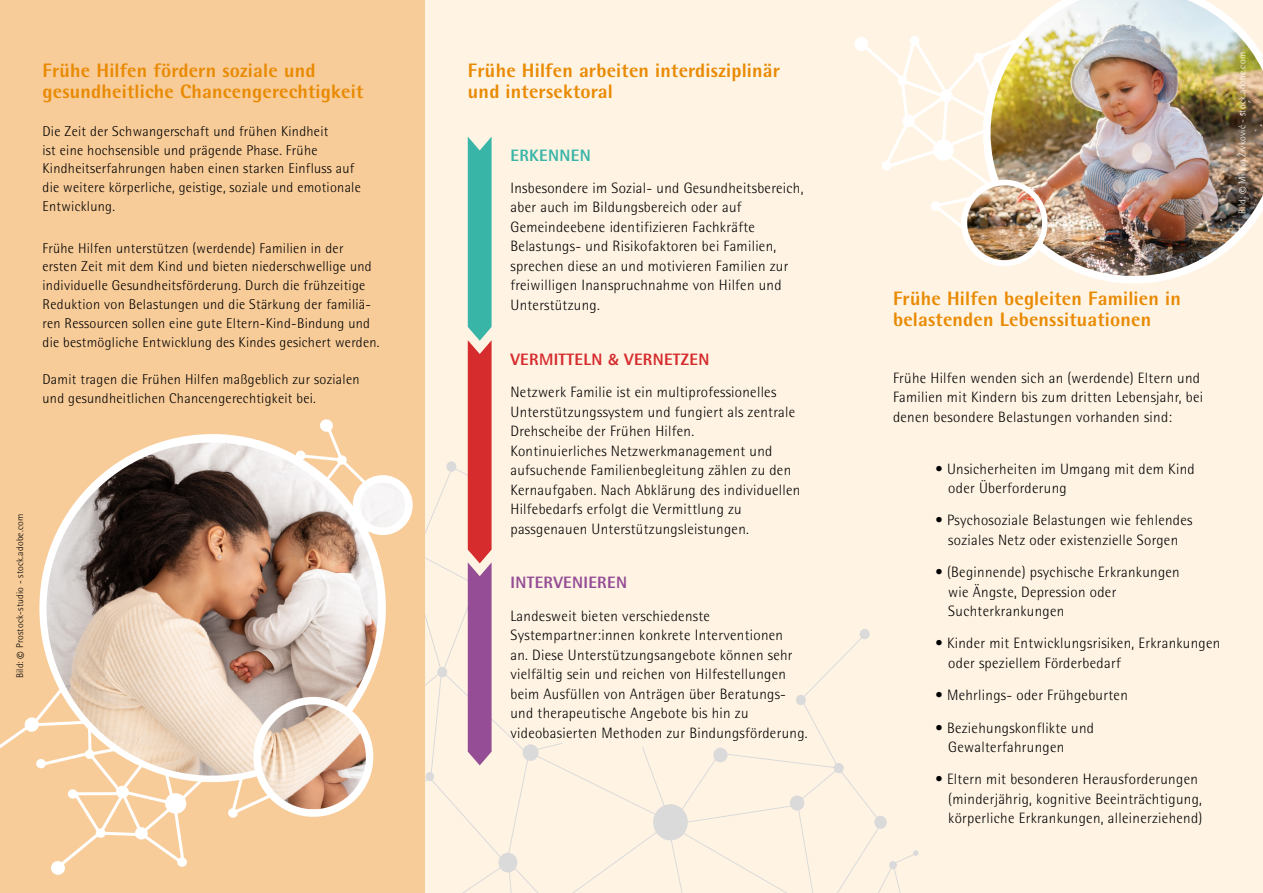
<style>
.page{position:relative;width:1263px;height:893px;background:#fff}
.page>*{position:absolute;margin:0;border:0;box-sizing:border-box;transform-origin:0 0}
.t1{font:800 19.5px/21px "Rotis Semi Sans Pro";letter-spacing:.01em;color:#e98a03}
.t2{font:800 16.5px "Rotis Semi Sans Pro";letter-spacing:.02em;color:#d62c2e}
.t3{font:800 16.5px "Rotis Semi Sans Pro";letter-spacing:.02em;color:#954e95}
.t4{font:800 16.5px "Rotis Semi Sans Pro";letter-spacing:.02em;color:#3ab5a7}
.t5{font:300 15px/19.5px "Rotis Semi Sans Pro";letter-spacing:.02em;color:#000}
.t6{font:300 14.25px/18.8px "Rotis Semi Sans Pro";letter-spacing:.02em;color:#000}
.t7{font:300 9.75px "Rotis Semi Sans Pro";letter-spacing:.02em;color:#000}
.t8{font:300 9.75px "Rotis Semi Sans Pro";letter-spacing:.02em;color:#fff}
.s1{font-size:15px}
.s2{font-family:"Myriad Pro";font-weight:600}
</style>
<div class="page">
<div style="left:425px;top:0;width:838px;height:893px;background:#fff4e4"></div>
<div style="left:0;top:0;width:425px;height:893px;background:#f8cc99"></div>
<svg style="left:320px;top:419px;width:16px;height:23px"></svg>
<svg style="left:227px;top:777px;width:46px;height:41px"></svg>
<svg style="left:0;top:705px;width:217px;height:170px"></svg>
<svg style="left:1088px;top:276px;width:91px;height:8px"></svg>
<img style="left:1021px;top:0;width:242px;height:276px">
<div style="left:961px;top:180px;width:87px;height:86px;border:13px solid #fff;border-radius:50%"></div>
<img style="left:967px;top:185px;width:75px;height:75px;border-radius:37px">
<div style="left:353px;top:475px;width:60px;height:60px;border:15px solid #fff;border-radius:50%"></div>
<img style="left:360px;top:483px;width:45px;height:45px;border-radius:22px">
<img style="left:47px;top:442px;width:331px;height:334px">
<div style="left:253px;top:697px;width:120px;height:120px;border:15px solid #fff;border-radius:50%"></div>
<img style="left:261px;top:704px;width:105px;height:105px;border-radius:51px">
<svg style="left:425px;top:33px;width:603px;height:860px"></svg>
<h1 class="t1" style="left:43px;top:60px;width:322px">Frühe Hilfen fördern soziale und gesundheitliche Chancengerechtigkeit</h1>
<p class="t6" style="left:43px;top:122px;width:320px">Die Zeit der Schwangerschaft und frühen Kindheit<br>ist eine hochsensible und prägende Phase. Frühe Kindheitserfahrungen haben einen starken Einfluss auf die weitere körperliche, geistige, soziale und emotionale Entwicklung.</p>
<p class="t6" style="left:43px;top:239px;width:338px">Frühe Hilfen unterstützen (werdende) Familien in der ersten Zeit mit dem Kind und bieten niederschwellige und individuelle Gesundheitsförderung. Durch die frühzeitige Reduktion von Belastungen und die Stärkung der familiä&shy;ren Ressourcen sollen eine gute Eltern-Kind-Bindung und die bestmögliche Entwicklung des Kindes gesichert werden.</p>
<p class="t6" style="left:43px;top:370px;width:319px">Damit tragen die Frühen Hilfen maßgeblich zur sozialen und gesundheitlichen Chancengerechtigkeit bei.</p>
<p class="t7" style="left:14px;top:678px;width:166px;rotate:-90deg">Bild: <span class="s1">©</span> Prostock-studio - stock.adobe.com</p>
<h1 class="t1" style="left:468px;top:60px;width:314px">Frühe Hilfen arbeiten interdisziplinär und intersektoral</h1>
<p class="t4" style="left:510px;top:145px;width:82px">ERKENNEN</p>
<p class="t5" style="left:510px;top:178px;width:294px">Insbesondere im Sozial- und Gesundheitsbereich, aber auch im Bildungsbereich oder auf Gemeindeebene identifizieren Fachkräfte Belastungs- und Risikofaktoren bei Familien, sprechen diese an und motivieren Familien zur freiwilligen Inanspruchnahme von Hilfen und Unterstützung.</p>
<p class="t2" style="left:510px;top:349px;width:200px">VERMITTELN <span class="s2">&amp;</span> VERNETZEN</p>
<p class="t5" style="left:510px;top:382px;width:291px">Netzwerk Familie ist ein multiprofessionelles Unterstützungssystem und fungiert als zentrale Drehscheibe der Frühen Hilfen.<br>Kontinuierliches Netzwerkmanagement und aufsuchende Familienbegleitung zählen zu den Kernaufgaben. Nach Abklärung des individuellen Hilfebedarfs erfolgt die Vermittlung zu passgenauen Unterstützungsleistungen.</p>
<p class="t3" style="left:510px;top:572px;width:118px">INTERVENIEREN</p>
<p class="t5" style="left:510px;top:606px;width:299px">Landesweit bieten verschiedenste Systempartner:innen konkrete Interventionen<br>an. Diese Unterstützungsangebote können sehr vielfältig sein und reichen von Hilfestellungen beim Ausfüllen von Anträgen über Beratungs&shy;und therapeutische Angebote bis hin zu videobasierten Methoden zur Bindungsförderung.</p>
<p class="t8" style="left:1236px;top:214px;width:163px;rotate:-90deg">Bild: <span class="s1">©</span> Miljan Živković - stock.adobe.com</p>
<h1 class="t1" style="left:893px;top:287px;width:289px">Frühe Hilfen begleiten Familien in belastenden Lebenssituationen</h1>
<p class="t5" style="left:893px;top:368px;width:312px">Frühe Hilfen wenden sich an (werdende) Eltern und<br>Familien mit Kindern bis zum dritten Lebensjahr, bei denen besondere Belastungen vorhanden sind:</p>
<p class="t5" style="left:948px;top:459px;width:248px;text-indent:-13px">• Unsicherheiten im Umgang mit dem Kind oder Überforderung</p>
<p class="t5" style="left:935px;top:511px;width:258px;text-align:center">• Psychosoziale Belastungen wie fehlendes soziales Netz oder existenzielle Sorgen</p>
<p class="t5" style="left:948px;top:563px;width:233px;text-indent:-13px">• (Beginnende) psychische Erkrankungen wie Ängste, Depression oder<br>Suchterkrankungen</p>
<p class="t5" style="left:948px;top:634px;width:274px;text-indent:-13px">• Kinder mit Entwicklungsrisiken, Erkrankungen oder speziellem Förderbedarf</p>
<p class="t5" style="left:935px;top:686px;width:194px">• Mehrlings- oder Frühgeburten</p>
<p class="t5" style="left:948px;top:718px;width:147px;text-indent:-13px">• Beziehungskonflikte und<br>Gewalterfahrungen</p>
<p class="t5" style="left:948px;top:770px;width:256px;text-indent:-13px">• Eltern mit besonderen Herausforderungen (minderjährig, kognitive Beeinträchtigung, körperliche Erkrankungen, alleinerziehend)</p>
</div>
